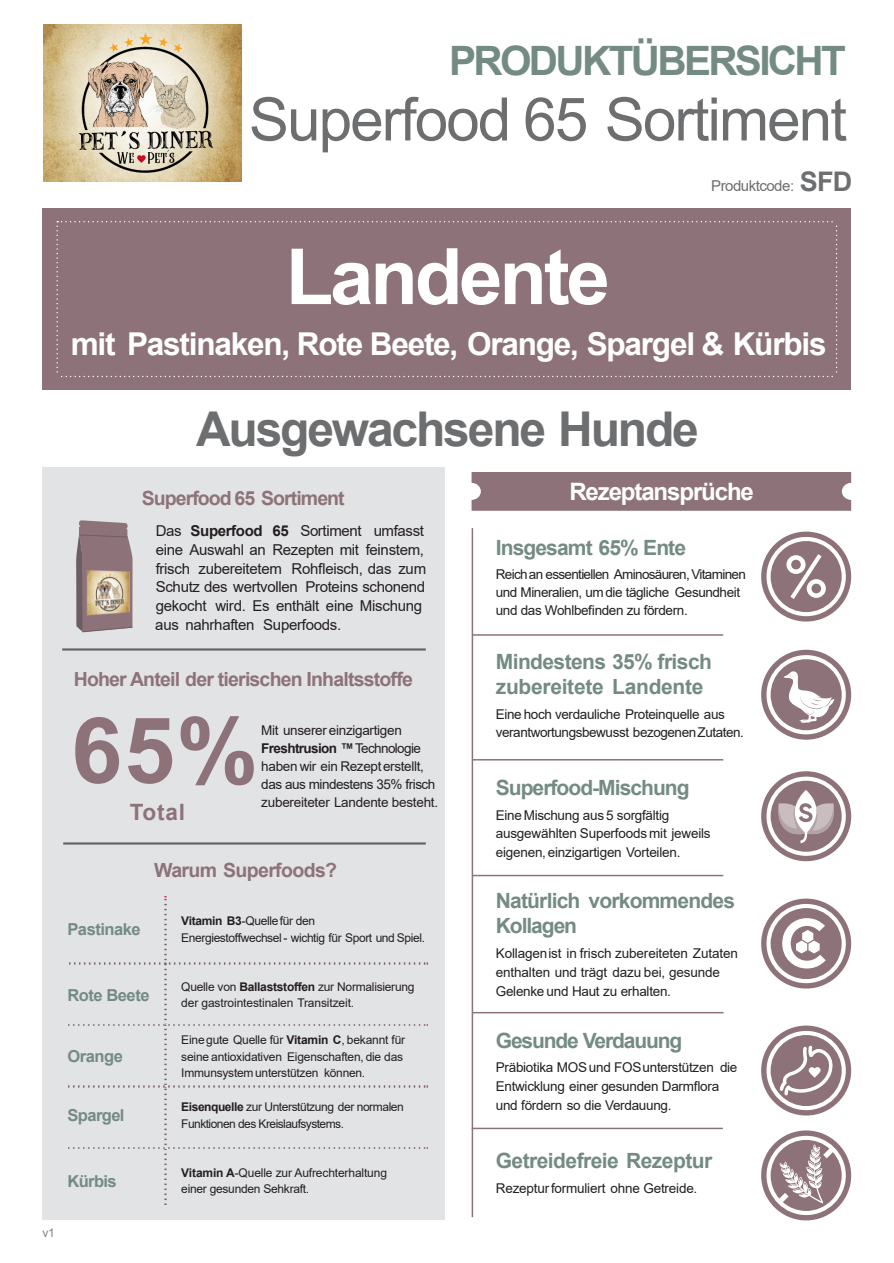
<style>
.page{position:relative;width:894px;height:1263px;background:#fff}
.page>*{position:absolute;margin:0;border:0;box-sizing:border-box;transform-origin:0 0}
.t1{font:700 91.5px "Arial";color:#8d7379}
.t2{font:700 78px "Arial";letter-spacing:-.04em;color:#fff}
.t3{font:60px "Arial";letter-spacing:-.03em;color:#6d6e70}
.t4{font:700 48px "Arial";letter-spacing:-.045em;color:#6d6e70}
.t5{font:700 40.5px "Arial";letter-spacing:-.065em;color:#748b84}
.t6{font:700 31.5px "Arial";letter-spacing:-.04em;color:#fff}
.t7{font:700 24px "Arial";letter-spacing:-.045em;color:#fff}
.t8{font:700 22.5px "Arial";letter-spacing:.035em;color:#8d7379}
.t9{font:700 21px/25.2px "Arial";letter-spacing:-.04em;color:#748b84}
.t10{font:700 21px/25.2px "Arial";letter-spacing:-.015em;color:#748b84}
.t11{font:700 19.5px "Arial";letter-spacing:-.04em;color:#8d7379}
.t12{font:700 16.5px "Arial";letter-spacing:-.03em;color:#748b84}
.t13{font:15px/18.8px "Arial";letter-spacing:-.02em;color:#231f20}
.t14{font:15px "Arial";letter-spacing:-.035em;color:#6d6e70}
.t15{font:13.5px/18.8px "Arial";letter-spacing:-.02em;color:#231f20}
.t16{font:12px/16.5px "Arial";letter-spacing:-.02em;color:#231f20}
.t17{font:12px/16.5px "Arial";letter-spacing:-.045em;color:#231f20}
.t18{font:12px "Arial";color:#808285}
.s1{font-weight:700;font-size:27px}
.s2{font-weight:700}
</style>
<div class="page">
<div style="left:43px;top:467px;width:402px;height:752px;background:#e2e3e4"></div>
<div style="left:43px;top:208px;width:807px;height:182px;background:#8d7379"></div>
<svg style="left:56px;top:221px;width:781px;height:156px"></svg>
<hr style="left:471px;top:528px;width:2px;height:689px;background:#8d7379">
<hr style="left:472px;top:634px;width:251px;height:2px;background:#8d7379">
<div style="left:471px;top:472px;width:379px;height:39px;background:#8d7379"></div>
<svg style="left:760px;top:532px;width:90px;height:90px"></svg>
<svg style="left:766px;top:537px;width:79px;height:79px"></svg>
<svg style="left:760px;top:650px;width:90px;height:90px"></svg>
<svg style="left:766px;top:655px;width:79px;height:79px"></svg>
<svg style="left:760px;top:1130px;width:90px;height:90px"></svg>
<svg style="left:766px;top:1136px;width:79px;height:79px"></svg>
<hr style="left:472px;top:759px;width:251px;height:1px;background:#8d7379">
<hr style="left:472px;top:875px;width:251px;height:1px;background:#8d7379">
<hr style="left:472px;top:1012px;width:251px;height:1px;background:#8d7379">
<hr style="left:471px;top:1128px;width:251px;height:1px;background:#8d7379">
<svg style="left:760px;top:1025px;width:90px;height:90px"></svg>
<svg style="left:766px;top:1031px;width:79px;height:79px"></svg>
<svg style="left:760px;top:899px;width:90px;height:89px"></svg>
<svg style="left:766px;top:904px;width:79px;height:79px"></svg>
<img style="left:69px;top:963px;width:358px;height:1px">
<img style="left:165px;top:897px;width:1px;height:307px">
<img style="left:68px;top:1024px;width:359px;height:2px">
<img style="left:68px;top:1086px;width:359px;height:1px">
<img style="left:68px;top:1147px;width:359px;height:2px">
<img style="left:44px;top:24px;width:197px;height:158px">
<svg style="left:760px;top:771px;width:90px;height:90px"></svg>
<svg style="left:766px;top:777px;width:79px;height:79px"></svg>
<svg style="left:76px;top:520px;width:57px;height:112px"></svg>
<img style="left:86px;top:569px;width:43px;height:46px">
<h3 class="t5" style="left:449px;top:46px;width:398px">PRODUKTÜBERSICHT</h3>
<h3 class="t3" style="left:249px;top:97px;width:599px">Superfood 65 Sortiment</h3>
<p class="t14" style="left:710px;top:180px;width:142px">Produktcode: <span class="s1">SFD</span></p>
<h2 class="t2" style="left:285px;top:247px;width:326px">Landente</h2>
<h3 class="t6" style="left:71px;top:332px;width:757px">mit Pastinaken, Rote Beete, Orange, Spargel &amp; Kürbis</h3>
<p class="t18" style="left:43px;top:1229px;width:14px">v1</p>
<h3 class="t4" style="left:196px;top:411px;width:504px">Ausgewachsene Hunde</h3>
<h3 class="t7" style="left:569px;top:483px;width:186px">Rezeptansprüche</h3>
<h3 class="t7" style="left:586px;top:483px;width:152px">Recipe Claims</h3>
<h3 class="t11" style="left:142px;top:491px;width:204px">Superfood 65 Sortiment</h3>
<p class="t13" style="left:155px;top:523px;width:272px">Das <span class="s2">Superfood 65</span> Sortiment umfasst eine Auswahl an Rezepten mit feinstem, frisch zubereitetem Rohfleisch, das zum Schutz des wertvollen Proteins schonend gekocht wird. Es enthält eine Mischung aus nahrhaften Superfoods.</p>
<h3 class="t9" style="left:495px;top:537px;width:192px">Insgesamt 65% Ente</h3>
<p class="t15" style="left:495px;top:566px;width:251px;line-height:18px">Reichan essentiellen Aminosäuren, Vitaminen und Mineralien, um die tägliche Gesundheit und das Wohlbefinden zu fördern.</p>
<h3 class="t10" style="left:495px;top:650px;width:217px">Mindestens 35% frisch zubereitete Landente</h3>
<p class="t15" style="left:495px;top:706px;width:250px">Eine hoch verdauliche Proteinquelle aus verantwortungsbewusst bezogenenZutaten.</p>
<h3 class="t11" style="left:74px;top:672px;width:341px">Hoher Anteil der tierischen Inhaltsstoffe</h3>
<h1 class="t1" style="left:71px;top:716px;width:188px">65%</h1>
<p class="t15" style="left:261px;top:723px;width:178px;line-height:18px">Mit unserer einzigartigen<br><span class="s2">Freshtrusion ™</span>Technologie haben wir ein Rezepterstellt, das aus mindestens 35% frisch zubereiteter Landente besteht.</p>
<h3 class="t9" style="left:495px;top:777px;width:195px">Superfood-Mischung</h3>
<p class="t15" style="left:495px;top:807px;width:216px">EineMischung aus 5 sorgfältig ausgewählten Superfoods mit jeweils eigenen,einzigartigen Vorteilen.</p>
<h3 class="t8" style="left:130px;top:804px;width:57px">Total</h3>
<p class="t12" style="left:67px;top:922px;width:75px">Pastinake</p>
<h3 class="t11" style="left:154px;top:863px;width:184px">Warum Superfoods?</h3>
<p class="t16" style="left:181px;top:914px;width:245px"><span class="s2">Vitamin B3</span>-Quellefür den<br>Energiestoffwechsel - wichtig für Sport und Spiel.</p>
<p class="t12" style="left:67px;top:989px;width:84px">Rote Beete</p>
<p class="t12" style="left:67px;top:1050px;width:57px">Orange</p>
<p class="t12" style="left:67px;top:1109px;width:59px">Spargel</p>
<p class="t12" style="left:67px;top:1175px;width:51px">Kürbis</p>
<p class="t16" style="left:181px;top:980px;width:234px">Quelle von <span class="s2">Ballaststoffen</span> zur Normalisierung der gastrointestinalen Transitzeit.</p>
<p class="t16" style="left:181px;top:1033px;width:225px">Einegute Quelle für <span class="s2">Vitamin C</span>, bekannt für seine antioxidativen Eigenschaften, die das<br>Immunsystemunterstützen können.</p>
<p class="t17" style="left:181px;top:1100px;width:224px"><span class="s2">Eisenquelle</span> zur Unterstützung der normalen<br>Funktionen des Kreislaufsystems.</p>
<p class="t16" style="left:181px;top:1165px;width:207px"><span class="s2">Vitamin A</span>-Quelle zur Aufrechterhaltung einer gesunden Sehkraft.</p>
<h3 class="t9" style="left:495px;top:890px;width:241px">Natürlich vorkommendes<br>Kollagen</h3>
<p class="t15" style="left:495px;top:945px;width:243px">Kollagenist in frisch zubereiteten Zutaten enthalten und trägt dazu bei, gesunde<br>Gelenke und Haut zu erhalten.</p>
<h3 class="t9" style="left:495px;top:1030px;width:188px">Gesunde Verdauung</h3>
<p class="t15" style="left:495px;top:1059px;width:243px">Präbiotika MOS und FOSunterstützen die<br>Entwicklung einer gesunden Darmflora und fördern so die Verdauung.</p>
<h3 class="t9" style="left:495px;top:1150px;width:218px">Getreidefreie Rezeptur</h3>
<p class="t15" style="left:495px;top:1180px;width:203px">Rezepturformuliert ohne Getreide.</p>
</div>
